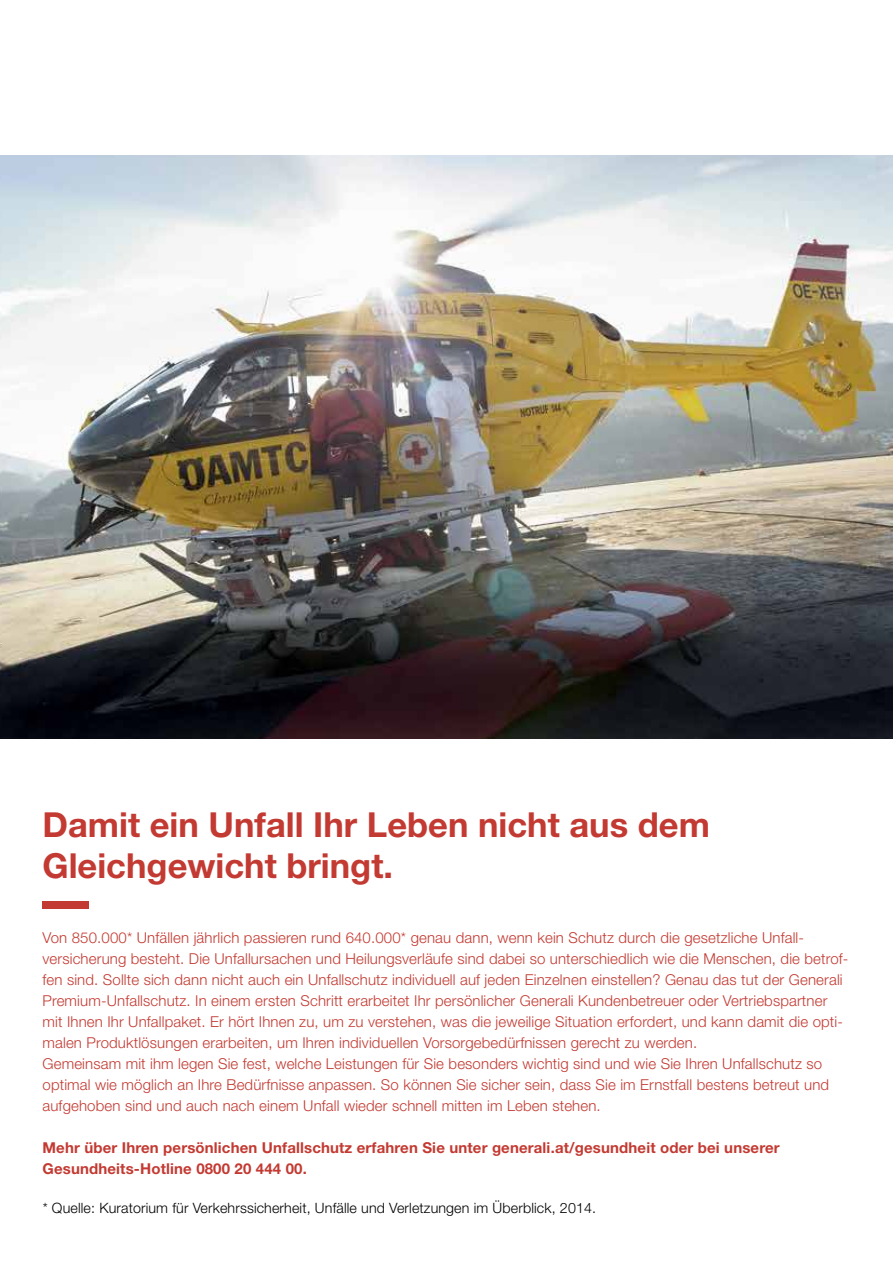
<style>
.page{position:relative;width:893px;height:1263px;background:#fff}
.page>*{position:absolute;margin:0;border:0;box-sizing:border-box;transform-origin:0 0}
.t1{font:700 34.5px/41.4px "Helvetica Neue LT Std";color:#c33a32}
.t2{font:300 15px/21px "Helvetica Neue LT Std";letter-spacing:.01em;color:#c33a32}
.t3{font:700 15px/21px "Helvetica Neue LT Std";letter-spacing:.01em;color:#c33a32}
.t4{font:300 14.25px "Helvetica Neue LT Std";letter-spacing:.01em;color:#000}
</style>
<div class="page">
<img style="left:0;top:155px;width:893px;height:584px">
<div style="left:43px;top:902px;width:46px;height:7px;background:#c33a32"></div>
<h1 class="t1" style="left:43px;top:803px;width:669px">Damit ein Unfall Ihr Leben nicht aus dem<br>Gleichgewicht bringt.</h1>
<p class="t2" style="left:43px;top:927px;width:807px">Von 850.000* Unfällen jährlich passieren rund 640.000* genau dann, wenn kein Schutz durch die gesetzliche Unfall&shy;versicherung besteht. Die Unfallursachen und Heilungsverläufe sind dabei so unterschiedlich wie die Menschen, die betrof&shy;fen sind. Sollte sich dann nicht auch ein Unfallschutz individuell auf jeden Einzelnen einstellen? Genau das tut der Generali Premium-Unfallschutz. In einem ersten Schritt erarbeitet Ihr persönlicher Generali Kundenbetreuer oder Vertriebspartner mit Ihnen Ihr Unfallpaket. Er hört Ihnen zu, um zu verstehen, was die jeweilige Situation erfordert, und kann damit die opti&shy;malen Produktlösungen erarbeiten, um Ihren individuellen Vorsorgebedürfnissen gerecht zu werden.<br>Gemeinsam mit ihm legen Sie fest, welche Leistungen für Sie besonders wichtig sind und wie Sie Ihren Unfallschutz so optimal wie möglich an Ihre Bedürfnisse anpassen. So können Sie sicher sein, dass Sie im Ernstfall bestens betreut und aufgehoben sind und auch nach einem Unfall wieder schnell mitten im Leben stehen.</p>
<p class="t3" style="left:43px;top:1137px;width:739px">Mehr über Ihren persönlichen Unfallschutz erfahren Sie unter generali.at/gesundheit oder bei unserer<br>Gesundheits-Hotline 0800 20 444 00.</p>
<p class="t4" style="left:43px;top:1199px;width:555px">* Quelle: Kuratorium für Verkehrssicherheit, Unfälle und Verletzungen im Überblick, 2014.</p>
</div>
